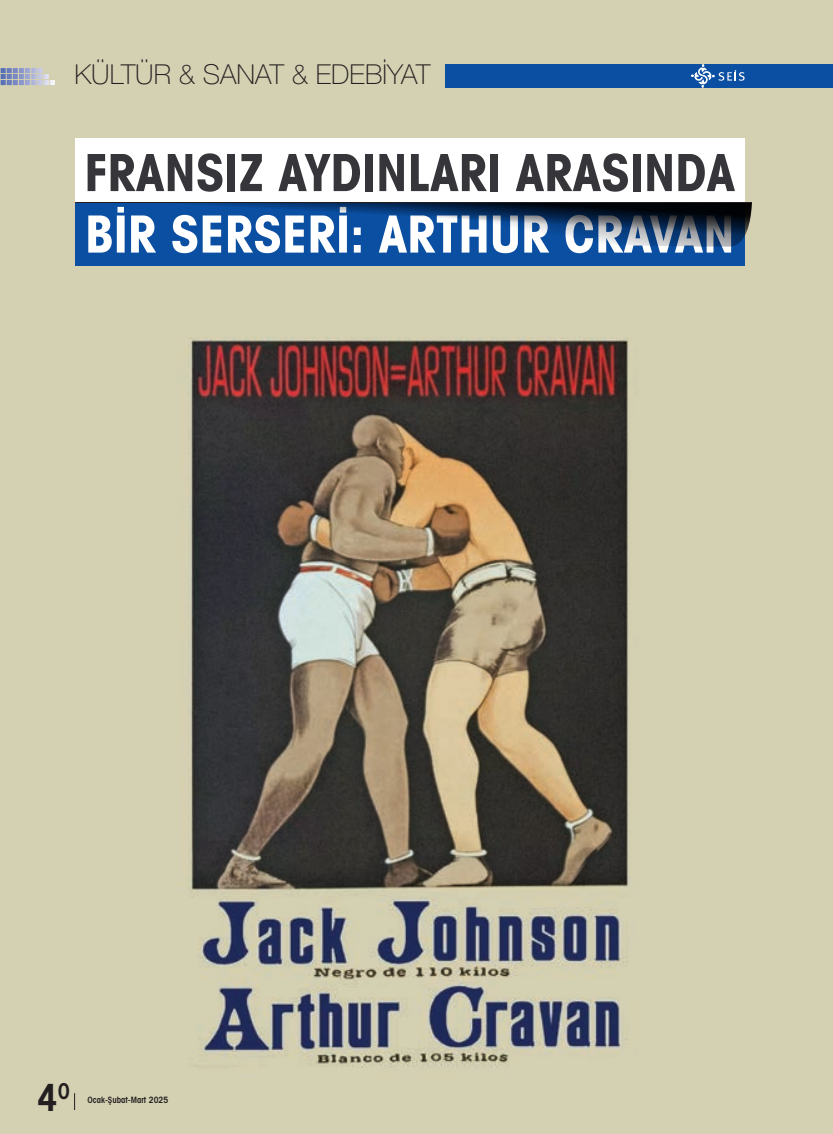
<style>
.page{position:relative;width:833px;height:1134px;background:#fff}
.page>*{position:absolute;margin:0;border:0;box-sizing:border-box;transform-origin:0 0}
.t1{font:51.25px "Avant Garde Cond Bold Tr";color:#35353a}
.t2{font:51.25px "Avant Garde Cond Bold Tr";color:#fff}
.t3{font:37.5px "Avant Garde Cond Demi Tr";color:#231f20}
.t4{font:100 27.5px "Helvetica Neue LT Pro";color:#231f20}
.t5{font:8.75px "Avant Garde Cond Demi Tr";color:#231f20}
</style>
<div class="page">
<img style="left:0;top:0;width:833px;height:1134px">
<svg style="left:74px;top:1093px;width:1px;height:17px"></svg>
<svg style="left:1px;top:68px;width:54px;height:17px"></svg>
<div style="left:446px;top:64px;width:387px;height:24px;background:#0a4fa2"></div>
<svg style="left:691px;top:64px;width:54px;height:24px"></svg>
<div style="left:75px;top:138px;width:669px;height:64px;background:#fff"></div>
<div style="left:75px;top:202px;width:669px;height:64px;background:#0a4fa2"></div>
<svg style="left:189px;top:202px;width:563px;height:45px"></svg>
<hr style="left:75px;top:202px;width:676px;height:1px;background:#231f20">
<p class="t4" style="left:74px;top:59px;width:357px">KÜLTÜR &amp; SANAT &amp; EDEBİYAT</p>
<p class="t1" style="left:85px;top:140px;width:652px">FRANSIZ AYDINLARI ARASINDA</p>
<p class="t2" style="left:85px;top:201px;width:651px">BİR SERSERİ: ARTHUR CRAVAN</p>
<p class="t3" style="left:37px;top:1075px;width:35px">4<sup>0</sup></p>
<p class="t5" style="left:88px;top:1094px;width:82px">Ocak-Şubat-Mart 2025</p>
</div>
